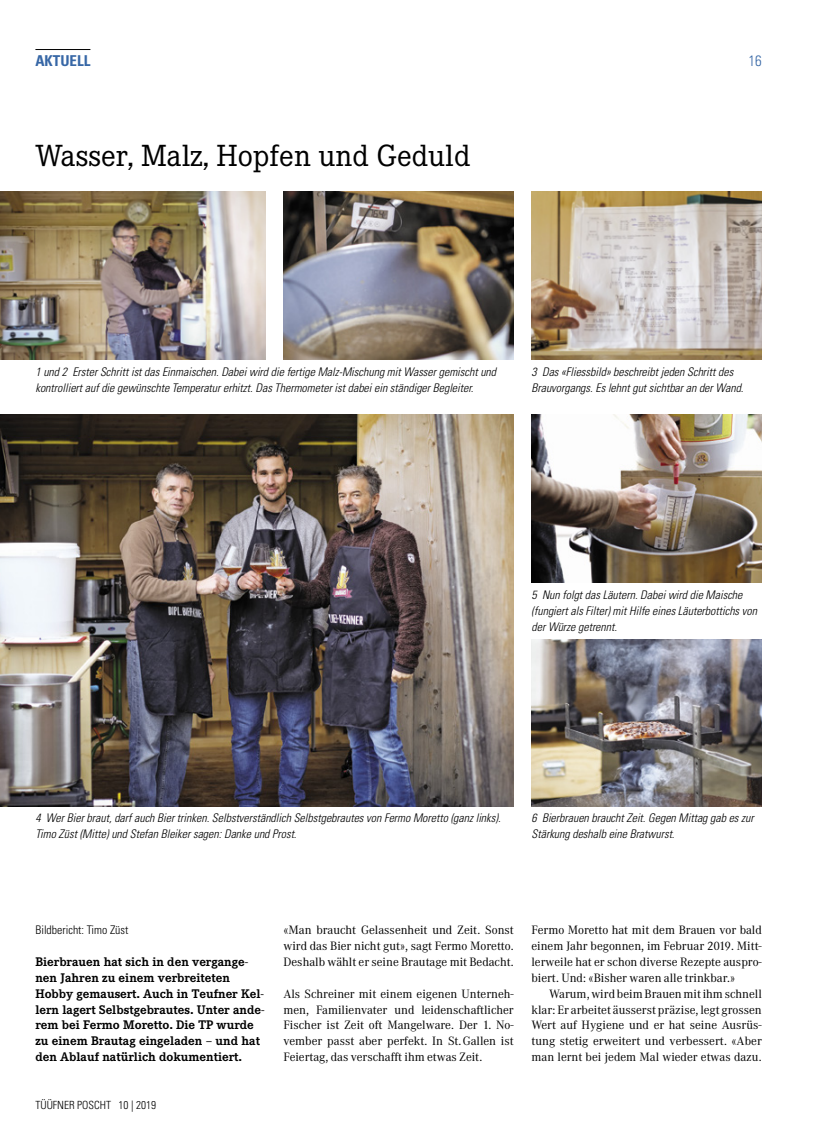
<style>
.page{position:relative;width:815px;height:1134px;background:#fff}
.page>*{position:absolute;margin:0;border:0;box-sizing:border-box;transform-origin:0 0}
.t1{font:30px "Corporate EBQ";color:#000}
.t2{font:700 condensed 15px "Univers LT Std";color:#3767a6}
.t3{font:300 condensed 15px "Univers LT Std";color:#3767a6}
.t4{font:700 12.25px/16px "Corporate EBQ";color:#000}
.t5{font:11.88px/16px "Corporate ABQ";color:#000;text-align:justify}
.t6{font:italic 300 condensed 11.88px/16px "Univers LT Std";color:#000}
.t7{font:300 condensed 11.88px "Univers LT Std";color:#000}
.t8{font:300 condensed 11.25px "Univers LT Std";color:#000}
</style>
<div class="page">
<hr style="left:35px;top:49px;width:55px;height:1px;background:#000">
<img style="left:0;top:191px;width:266px;height:169px">
<img style="left:283px;top:191px;width:231px;height:169px">
<img style="left:531px;top:191px;width:231px;height:169px">
<img style="left:531px;top:415px;width:231px;height:168px">
<img style="left:0;top:415px;width:514px;height:391px">
<img style="left:531px;top:640px;width:231px;height:166px">
<p class="t2" style="left:35px;top:51px;width:56px">AKTUELL</p>
<p class="t3" style="left:748px;top:51px;width:15px">16</p>
<h1 class="t1" style="left:35px;top:138px;width:437px">Wasser, Malz, Hopfen und Geduld</h1>
<p class="t6" style="left:35px;top:364px;width:462px">1 und 2 Erster Schritt ist das Einmaischen. Dabei wird die fertige Malz-Mischung mit Wasser gemischt und kontrolliert auf die gewünschte Temperatur erhitzt. Das Thermometer ist dabei ein ständiger Begleiter.</p>
<p class="t6" style="left:531px;top:364px;width:214px">3 Das «Fliessbild» beschreibt jeden Schritt des<br>Brauvorgangs. Es lehnt gut sichtbar an der Wand.</p>
<p class="t6" style="left:531px;top:587px;width:227px">5 Nun folgt das Läutern. Dabei wird die Maische (fungiert als Filter) mit Hilfe eines Läuterbottichs von der Würze getrennt.</p>
<p class="t6" style="left:35px;top:810px;width:467px">4 Wer Bier braut, darf auch Bier trinken. Selbstverständlich Selbstgebrautes von Fermo Moretto (ganz links).<br>Timo Züst (Mitte) und Stefan Bleiker sagen: Danke und Prost.</p>
<p class="t6" style="left:531px;top:810px;width:224px">6 Bierbrauen braucht Zeit. Gegen Mittag gab es zur<br>Stärkung deshalb eine Bratwurst.</p>
<p class="t7" style="left:35px;top:922px;width:95px">Bildbericht: Timo Züst</p>
<p class="t4" style="left:35px;top:953px;width:230px">Bierbrauen hat sich in den vergange&shy;nen Jahren zu einem verbreiteten Hobby gemausert. Auch in Teufner Kel&shy;lern lagert Selbstgebrautes. Unter ande&shy;rem bei Fermo Moretto. Die TP wurde zu einem Brautag eingeladen – und hat den Ablauf natürlich dokumentiert.</p>
<p class="t8" style="left:35px;top:1098px;width:122px">TÜÜFNER POSCHT 10 | 2019</p>
<p class="t5" style="left:283px;top:922px;width:232px">«Man braucht Gelassenheit und Zeit. Sonst wird das Bier nicht gut», sagt Fermo Moretto.<br>Deshalb wählt er seine Brautage mit Bedacht.</p>
<p class="t5" style="left:283px;top:985px;width:232px">Als Schreiner mit einem eigenen Unterneh&shy;men, Familienvater und leidenschaftlicher Fischer ist Zeit oft Mangelware. Der 1. No&shy;vember passt aber perfekt. In St.Gallen ist Feiertag, das verschafft ihm etwas Zeit.</p>
<p class="t5" style="left:531px;top:922px;width:232px">Fermo Moretto hat mit dem Brauen vor bald einem Jahr begonnen, im Februar 2019. Mitt&shy;lerweile hat er schon diverse Rezepte auspro&shy;biert. Und: «Bisher waren alle trinkbar.»</p>
<p class="t5" style="left:531px;top:985px;width:232px;text-indent:18px">Warum, wird beim Brauen mit ihm schnell klar: Er arbeitet äusserst präzise, legt grossen Wert auf Hygiene und er hat seine Ausrüs&shy;tung stetig erweitert und verbessert. «Aber man lernt bei jedem Mal wieder etwas dazu.</p>
</div>
